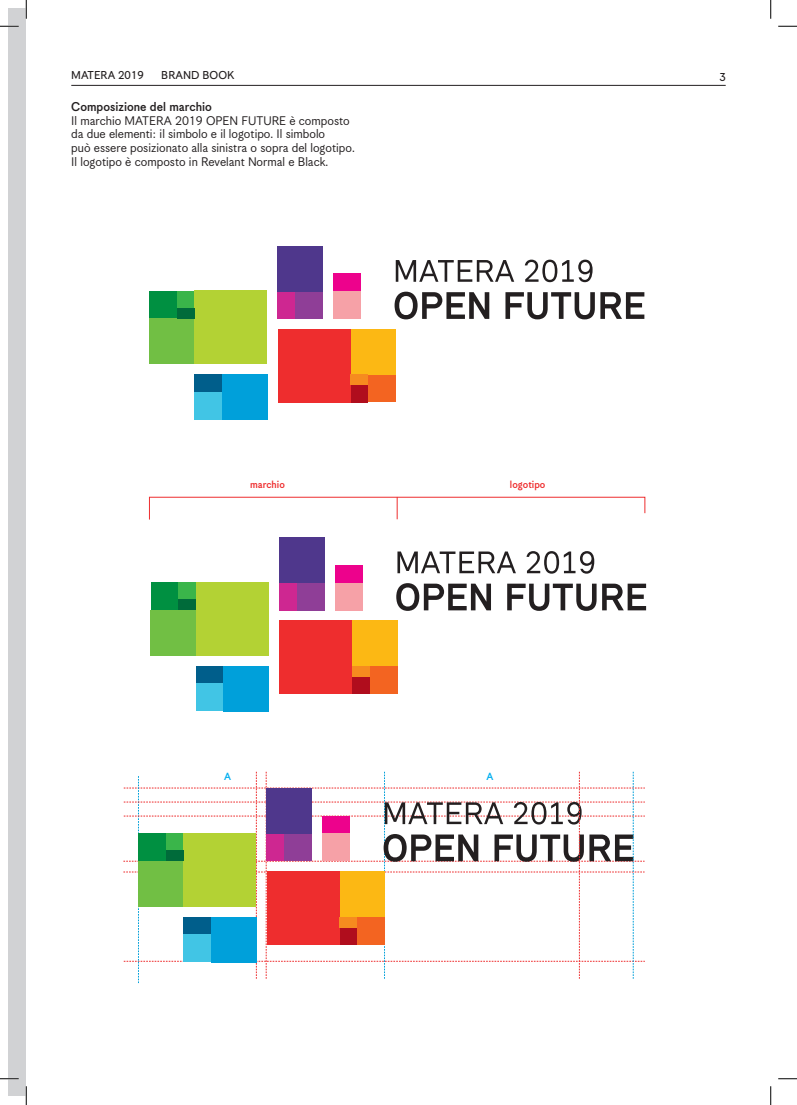
<style>
.page{position:relative;width:797px;height:1105px;background:#fff}
.page>*{position:absolute;margin:0;border:0;box-sizing:border-box;transform-origin:0 0}
.t1{font:13.75px "Korpus Grotesk B";color:#231f20}
.t2{font:13.75px "Korpus Grotesk D";color:#231f20}
.t3{font:12.5px "Korpus Grotesk C";color:#231f20}
.t4{font:11.25px "Korpus Grotesk D";color:#ee2d2e}
.t5{font:11.25px "Korpus Grotesk D";color:#00aeef}
</style>
<div class="page">
<hr style="left:71px;top:85px;width:654px;height:1px;background:#231f20">
<div style="left:9px;top:9px;width:17px;height:1087px;background:#d1d2d4"></div>
<svg style="left:149px;top:497px;width:496px;height:23px"></svg>
<svg style="left:394px;top:260px;width:250px;height:59px"></svg>
<div style="left:149px;top:291px;width:28px;height:28px;background:#009041"></div>
<div style="left:177px;top:291px;width:17px;height:17px;background:#3ab54a"></div>
<div style="left:149px;top:319px;width:45px;height:45px;background:#71bf44"></div>
<div style="left:194px;top:291px;width:73px;height:73px;background:#b3d234"></div>
<div style="left:177px;top:308px;width:17px;height:11px;background:#006b3a"></div>
<div style="left:194px;top:375px;width:28px;height:17px;background:#005e8b"></div>
<div style="left:194px;top:392px;width:28px;height:28px;background:#41c5e5"></div>
<div style="left:222px;top:375px;width:45px;height:45px;background:#00a0da"></div>
<div style="left:333px;top:274px;width:28px;height:17px;background:#ed028c"></div>
<div style="left:333px;top:291px;width:28px;height:28px;background:#f6a1a7"></div>
<div style="left:278px;top:291px;width:17px;height:28px;background:#ce2791"></div>
<div style="left:295px;top:291px;width:28px;height:28px;background:#8f3e97"></div>
<div style="left:278px;top:246px;width:45px;height:45px;background:#4f378c"></div>
<div style="left:350px;top:385px;width:18px;height:17px;background:#b00d1d"></div>
<div style="left:368px;top:374px;width:28px;height:28px;background:#f36421"></div>
<div style="left:350px;top:329px;width:46px;height:45px;background:#fcb814"></div>
<div style="left:278px;top:329px;width:72px;height:73px;background:#ee2d2e"></div>
<div style="left:350px;top:374px;width:18px;height:11px;background:#f68b1f"></div>
<svg style="left:396px;top:551px;width:250px;height:60px"></svg>
<div style="left:151px;top:582px;width:28px;height:28px;background:#009041"></div>
<div style="left:179px;top:582px;width:17px;height:18px;background:#3ab54a"></div>
<div style="left:151px;top:610px;width:45px;height:45px;background:#71bf44"></div>
<div style="left:196px;top:582px;width:73px;height:73px;background:#b3d234"></div>
<div style="left:179px;top:600px;width:17px;height:10px;background:#006b3a"></div>
<div style="left:196px;top:666px;width:28px;height:17px;background:#005e8b"></div>
<div style="left:196px;top:683px;width:28px;height:28px;background:#41c5e5"></div>
<div style="left:224px;top:666px;width:45px;height:45px;background:#00a0da"></div>
<div style="left:335px;top:565px;width:28px;height:17px;background:#ed028c"></div>
<div style="left:335px;top:582px;width:28px;height:28px;background:#f6a1a7"></div>
<div style="left:279px;top:582px;width:17px;height:28px;background:#ce2791"></div>
<div style="left:296px;top:582px;width:28px;height:28px;background:#8f3e97"></div>
<div style="left:279px;top:537px;width:45px;height:45px;background:#4f378c"></div>
<div style="left:352px;top:676px;width:17px;height:18px;background:#b00d1d"></div>
<div style="left:369px;top:666px;width:28px;height:28px;background:#f36421"></div>
<div style="left:352px;top:621px;width:45px;height:45px;background:#fcb814"></div>
<div style="left:279px;top:621px;width:73px;height:73px;background:#ee2d2e"></div>
<div style="left:352px;top:666px;width:17px;height:10px;background:#f68b1f"></div>
<svg style="left:123px;top:772px;width:522px;height:211px"></svg>
<svg style="left:0;top:25px;width:19px;height:2px"></svg>
<svg style="left:778px;top:25px;width:19px;height:2px"></svg>
<svg style="left:0;top:1078px;width:19px;height:1px"></svg>
<svg style="left:778px;top:1078px;width:19px;height:1px"></svg>
<svg style="left:25px;top:0;width:2px;height:19px"></svg>
<svg style="left:25px;top:1086px;width:2px;height:19px"></svg>
<svg style="left:770px;top:0;width:1px;height:19px"></svg>
<svg style="left:770px;top:1086px;width:1px;height:19px"></svg>
<p class="t3" style="left:71px;top:68px;width:74px">MATERA 2019</p>
<p class="t3" style="left:161px;top:68px;width:75px">BRAND BOOK</p>
<p class="t3" style="left:719px;top:70px;width:8px">3</p>
<p class="t2" style="left:71px;top:99px;width:142px">Composizione del marchio</p>
<p class="t1" style="left:71px;top:113px;width:280px">Il marchio MATERA 2019 OPEN FUTURE è composto</p>
<p class="t1" style="left:71px;top:127px;width:255px">da due elementi: il simbolo e il logotipo. Il simbolo</p>
<p class="t1" style="left:71px;top:140px;width:285px">può essere posizionato alla sinistra o sopra del logotipo.</p>
<p class="t1" style="left:71px;top:154px;width:258px">Il logotipo è composto in Revelant Normal e Black.</p>
<p class="t4" style="left:250px;top:478px;width:36px">marchio</p>
<p class="t4" style="left:510px;top:478px;width:37px">logotipo</p>
<p class="t5" style="left:224px;top:770px;width:8px">A</p>
<p class="t5" style="left:486px;top:770px;width:8px">A</p>
</div>
